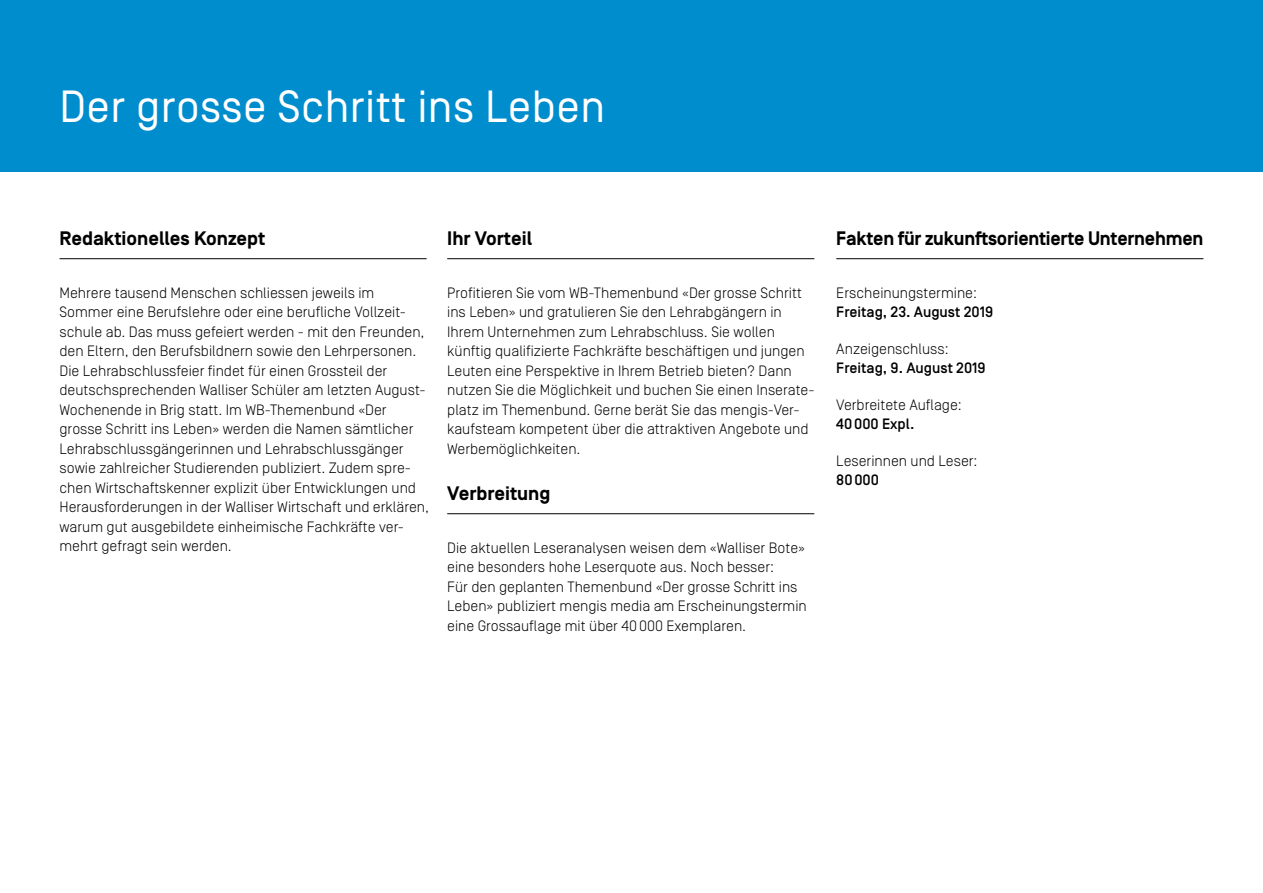
<style>
.page{position:relative;width:1263px;height:893px;background:#fff}
.page>*{position:absolute;margin:0;border:0;box-sizing:border-box;transform-origin:0 0}
.t1{font:45px "Simplon BP Regular";letter-spacing:.01em;color:#fff}
.t2{font:700 19.5px "Simplon BP";letter-spacing:-.01em;color:#000}
.t3{font:300 15px/19.5px "Simplon BP";color:#000}
.t4{font:500 15px "Simplon BP";color:#000}
</style>
<div class="page">
<div style="left:0;top:0;width:1263px;height:172px;background:#008dcd"></div>
<hr style="left:60px;top:258px;width:367px;height:1px;background:#000">
<hr style="left:447px;top:258px;width:367px;height:1px;background:#000">
<hr style="left:447px;top:513px;width:367px;height:1px;background:#000">
<hr style="left:836px;top:258px;width:367px;height:1px;background:#000">
<h1 class="t1" style="left:60px;top:80px;width:547px">Der grosse Schritt ins Leben</h1>
<h2 class="t2" style="left:60px;top:228px;width:207px">Redaktionelles Konzept</h2>
<p class="t3" style="left:60px;top:283px;width:371px">Mehrere tausend Menschen schliessen jeweils im Sommer eine Berufslehre oder eine berufliche Vollzeit&shy;schule ab. Das muss gefeiert werden - mit den Freunden, den Eltern, den Berufsbildnern sowie den Lehrpersonen.<br>Die Lehrabschlussfeier findet für einen Grossteil der deutschsprechenden Walliser Schüler am letzten August-Wochenende in Brig statt. Im WB-Themenbund «Der grosse Schritt ins Leben» werden die Namen sämtlicher Lehrabschlussgängerinnen und Lehrabschlussgänger sowie zahlreicher Studierenden publiziert. Zudem spre&shy;chen Wirtschaftskenner explizit über Entwicklungen und Herausforderungen in der Walliser Wirtschaft und erklären, warum gut ausgebildete einheimische Fachkräfte ver&shy;mehrt gefragt sein werden.</p>
<h2 class="t2" style="left:447px;top:228px;width:86px">Ihr Vorteil</h2>
<p class="t3" style="left:447px;top:283px;width:367px">Profitieren Sie vom WB-Themenbund «Der grosse Schritt ins Leben» und gratulieren Sie den Lehrabgängern in Ihrem Unternehmen zum Lehrabschluss. Sie wollen künftig qualifizierte Fachkräfte beschäftigen und jungen Leuten eine Perspektive in Ihrem Betrieb bieten? Dann nutzen Sie die Möglichkeit und buchen Sie einen Inserate&shy;platz im Themenbund. Gerne berät Sie das mengis-Ver&shy;kaufsteam kompetent über die attraktiven Angebote und Werbemöglichkeiten.</p>
<h2 class="t2" style="left:447px;top:483px;width:105px">Verbreitung</h2>
<p class="t3" style="left:447px;top:538px;width:361px">Die aktuellen Leseranalysen weisen dem «Walliser Bote» eine besonders hohe Leserquote aus. Noch besser:<br>Für den geplanten Themenbund «Der grosse Schritt ins Leben» publiziert mengis media am Erscheinungstermin eine Grossauflage mit über 40000 Exemplaren.</p>
<h2 class="t2" style="left:836px;top:228px;width:368px">Fakten für zukunftsorientierte Unternehmen</h2>
<p class="t3" style="left:836px;top:283px;width:142px">Erscheinungstermine:</p>
<p class="t4" style="left:836px;top:304px;width:158px">Freitag, 23. August 2019</p>
<p class="t3" style="left:836px;top:339px;width:114px">Anzeigenschluss:</p>
<p class="t4" style="left:836px;top:360px;width:151px">Freitag, 9. August 2019</p>
<p class="t3" style="left:836px;top:395px;width:127px">Verbreitete Auflage:</p>
<p class="t4" style="left:836px;top:416px;width:80px">40000 Expl.</p>
<p class="t3" style="left:836px;top:451px;width:143px">Leserinnen und Leser:</p>
<p class="t4" style="left:836px;top:472px;width:44px">80000</p>
</div>
